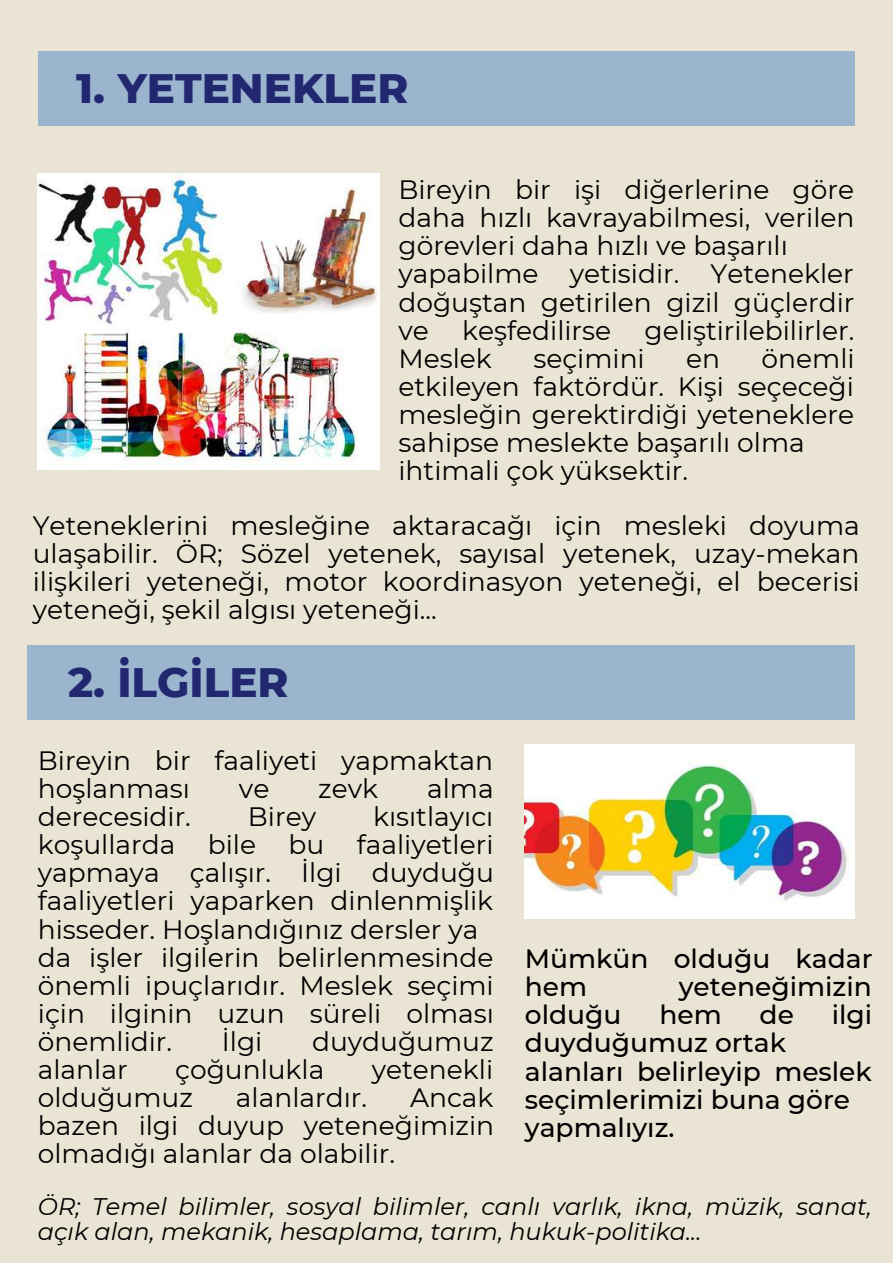
<style>
.page{position:relative;width:893px;height:1264px;background:#fff}
.page>*{position:absolute;margin:0;border:0;box-sizing:border-box;transform-origin:0 0}
.t1{font:800 42px "Montserrat";color:#222870}
.t2{font:26.55px/28px "Montserrat";color:#000}
.t3{font:500 26.55px/28px "Montserrat";color:#000}
.t4{font:italic 24px/24.8px "Montserrat";color:#000}
</style>
<div class="page">
<div style="left:0;top:0;width:892px;height:1262px;background:#eae4d4"></div>
<div style="left:38px;top:52px;width:816px;height:74px;background:#9cb5cf"></div>
<img style="left:38px;top:174px;width:342px;height:295px">
<div style="left:28px;top:645px;width:826px;height:75px;background:#9cb5cf"></div>
<img style="left:525px;top:744px;width:329px;height:174px">
<h1 class="t1" style="left:76px;top:63px;width:334px">1. YETENEKLER</h1>
<p class="t2" style="left:398px;top:175px;width:457px">Bi reyi n bi r işi diğerleri ne göre daha hızlı kavrayabi lmesi, veri len görevleri daha hızlı ve başarılı yapabi lme yetisidi r. Yetenekler doğuştan geti ri len gizi l güçlerdi r ve</p>
<p class="t2" style="left:462px;top:316px;width:150px">keşfedi li rse</p>
<p class="t2" style="left:644px;top:316px;width:211px">gelişti ri lebi li rler.</p>
<p class="t2" style="left:398px;top:344px;width:95px">Meslek</p>
<p class="t2" style="left:533px;top:344px;width:108px">seçimini</p>
<p class="t2" style="left:686px;top:344px;width:35px">en</p>
<p class="t2" style="left:398px;top:344px;width:457px;text-indent:363px">önemli etki leyen faktördür. Kişi seçeceği mesleği n gerekti rdiği yeteneklere sahi pse meslekte başarılı olma<br>i hti mali çok yüksekti r.</p>
<p class="t2" style="left:33px;top:511px;width:828px">Yetenekleri ni mesleği ne aktaracağı içi n mesleki doyuma ulaşabi li r. ÖR; Sözel yetenek, sayısal yetenek, uzay-mekan i lişki leri yeteneği, motor koordi nasyon yeteneği, el becerisi yeteneği, şeki l algısı yeteneği...</p>
<h1 class="t1" style="left:68px;top:656px;width:222px">2. İLGİLER</h1>
<p class="t2" style="left:38px;top:746px;width:457px">Bi reyi n bi r faaliyeti yapmaktan hoşlanması</p>
<p class="t2" style="left:239px;top:774px;width:32px">ve</p>
<p class="t2" style="left:318px;top:774px;width:61px">zevk</p>
<p class="t2" style="left:427px;top:774px;width:68px">alma</p>
<p class="t2" style="left:38px;top:802px;width:457px;text-indent:335px">kısıtlayıcı koşullarda bi le bu faaliyetleri yapmaya çalışır. İlgi</p>
<p class="t2" style="left:38px;top:802px;width:154px">derecesidi r.</p>
<p class="t2" style="left:248px;top:802px;width:70px">Bi rey</p>
<p class="t2" style="left:38px;top:858px;width:457px;text-indent:334px">duyduğu faaliyetleri yaparken di nlenmişli k hisseder. Hoşlandığınız dersler ya da işler i lgi leri n beli rlenmesi nde önemli i puçlarıdır. Meslek seçi mi için ilginin uzun süreli olması önemlidi r.</p>
<p class="t2" style="left:222px;top:1027px;width:37px">İlgi</p>
<p class="t2" style="left:312px;top:1027px;width:183px">duyduğumuz</p>
<p class="t2" style="left:38px;top:1055px;width:91px">alanlar</p>
<p class="t2" style="left:175px;top:1055px;width:151px">çoğunlukla</p>
<p class="t2" style="left:372px;top:1055px;width:118px">yetenekli</p>
<p class="t2" style="left:38px;top:1083px;width:157px">olduğumuz</p>
<p class="t2" style="left:236px;top:1083px;width:133px">alanlardır.</p>
<p class="t2" style="left:38px;top:1083px;width:457px;text-align:justify;text-indent:372px">Ancak bazen i lgi duyup yeteneği mizi n olmadığı alanlar da olabilir.</p>
<p class="t3" style="left:525px;top:944px;width:349px">Mümkün olduğu kadar hem</p>
<p class="t3" style="left:678px;top:972px;width:194px">yeteneği mizi n</p>
<p class="t3" style="left:525px;top:1000px;width:98px">olduğu</p>
<p class="t3" style="left:659px;top:1000px;width:64px">hem</p>
<p class="t3" style="left:759px;top:1000px;width:36px">de</p>
<p class="t3" style="left:831px;top:1000px;width:38px">ilgi</p>
<p class="t3" style="left:525px;top:1028px;width:348px">duyduğumuz ortak alanları beli rleyi p meslek seçi mleri mizi buna göre yapmalıyız.</p>
<p class="t4" style="left:38px;top:1194px;width:835px">ÖR; Temel bilimler, sosyal bilimler, canlı varlık, ikna, müzik, sanat, açık alan, mekanik, hesaplama, tarım, hukuk-politika...</p>
</div>
